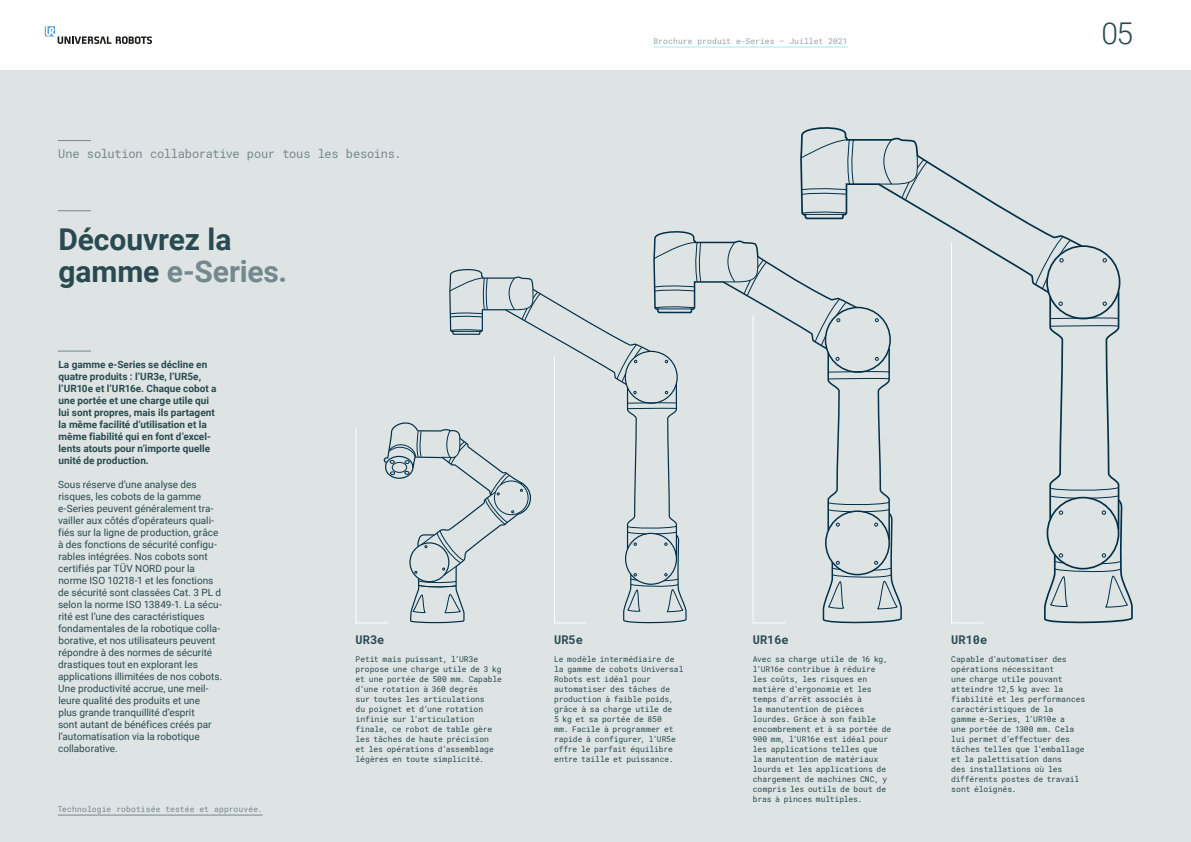
<style>
.page{position:relative;width:1191px;height:842px;background:#fff}
.page>*{position:absolute;margin:0;border:0;box-sizing:border-box;transform-origin:0 0}
.t1{font:700 30px/32px "Roboto";letter-spacing:-.005em;color:#294a4f}
.t2{font:300 30px "Roboto";color:#294a4f}
.t3{font:12px "Roboto Mono";letter-spacing:-.02em;color:#74898c}
.t4{font:700 12px "Roboto Mono";color:#294a4f}
.t5{font:10px/12px "Roboto";color:#294a4f}
.t6{font:700 10px/12px "Roboto";letter-spacing:.005em;color:#294a4f}
.t7{font:8px/10px "Roboto Mono";letter-spacing:-.01em;color:#294a4f}
.t8{font:8px "Roboto Mono";letter-spacing:.01em;color:#74898c}
.t9{font:8px "Roboto Mono";letter-spacing:.005em;color:#94a4a7}
.s1{color:#74898c}
</style>
<div class="page">
<div style="left:0;top:70px;width:595px;height:772px;background:#dee3e4"></div>
<svg style="left:45px;top:26px;width:107px;height:18px"></svg>
<div style="left:595px;top:70px;width:596px;height:772px;background:#dee3e4"></div>
<hr style="left:653px;top:47px;width:194px;height:1px;background:#9beef7">
<hr style="left:58px;top:815px;width:204px;height:1px;background:#74898c">
<svg style="left:951px;top:295px;width:33px;height:328px"></svg>
<svg style="left:355px;top:231px;width:547px;height:392px"></svg>
<svg style="left:800px;top:127px;width:264px;height:168px"></svg>
<svg style="left:1034px;top:236px;width:98px;height:387px"></svg>
<svg style="left:801px;top:211px;width:46px;height:3px"></svg>
<hr style="left:805px;top:214px;width:38px;height:1px;background:#003049">
<svg style="left:800px;top:139px;width:54px;height:56px"></svg>
<svg style="left:874px;top:139px;width:54px;height:61px"></svg>
<hr style="left:58px;top:140px;width:33px;height:1px;background:#74898c">
<hr style="left:58px;top:351px;width:33px;height:1px;background:#74898c">
<hr style="left:58px;top:210px;width:33px;height:1px;background:#74898c">
<h2 class="t3" style="left:58px;top:145px;width:344px">Une solution collaborative pour tous les besoins.</h2>
<h1 class="t1" style="left:58px;top:222px;width:230px">Découvrez la gamme <span class="s1">e-Series.</span></h1>
<p class="t6" style="left:58px;top:358px;width:160px">La gamme e-Series se décline en quatre produits : l’UR3e, l’UR5e, l’UR10e et l’UR16e. Chaque cobot a une portée et une charge utile qui lui sont propres, mais ils partagent la même facilité d’utilisation et la même fiabilité qui en font d’excel&shy;lents atouts pour n’importe quelle unité de production.</p>
<p class="t5" style="left:58px;top:478px;width:166px">Sous réserve d’une analyse des risques, les cobots de la gamme e-Series peuvent généralement tra&shy;vailler aux côtés d’opérateurs quali&shy;fiés sur la ligne de production, grâce à des fonctions de sécurité configu&shy;rables intégrées. Nos cobots sont certifiés par TÜV NORD pour la norme ISO 10218-1 et les fonctions de sécurité sont classées Cat. 3 PL d selon la norme ISO 13849-1. La sécu&shy;rité est l’une des caractéristiques fondamentales de la robotique colla&shy;borative, et nos utilisateurs peuvent répondre à des normes de sécurité drastiques tout en explorant les applications illimitées de nos cobots.<br>Une productivité accrue, une meil&shy;leure qualité des produits et une<br>plus grande tranquillité d’esprit<br>sont autant de bénéfices créés par l’automatisation via la robotique collaborative.</p>
<p class="t8" style="left:58px;top:804px;width:206px">Technologie robotisée testée et approuvée.</p>
<h2 class="t4" style="left:356px;top:631px;width:30px">UR3e</h2>
<p class="t7" style="left:356px;top:654px;width:148px">Petit mais puissant, l’UR3e propose une charge utile de 3 kg et une portée de 500 mm. Capable d’une rotation à 360 degrés<br>sur toutes les articulations<br>du poignet et d’une rotation infinie sur l’articulation finale, ce robot de table gère les tâches de haute précision<br>et les opérations d’assemblage légères en toute simplicité.</p>
<p class="t9" style="left:653px;top:36px;width:195px">Brochure produit e-Series – Juillet 2021</p>
<h2 class="t4" style="left:554px;top:631px;width:30px">UR5e</h2>
<p class="t7" style="left:554px;top:654px;width:131px">Le modèle intermédiaire de la gamme de cobots Universal<br>Robots est idéal pour automatiser des tâches de production à faible poids, grâce à sa charge utile de<br>5 kg et sa portée de 850<br>mm. Facile à programmer et rapide à configurer, l’UR5e offre le parfait équilibre entre taille et puissance.</p>
<h2 class="t4" style="left:753px;top:631px;width:37px">UR16e</h2>
<p class="t7" style="left:753px;top:654px;width:140px">Avec sa charge utile de 16 kg, l’UR16e contribue à réduire les coûts, les risques en matière d’ergonomie et les temps d’arrêt associés à<br>la manutention de pièces lourdes. Grâce à son faible encombrement et à sa portée de<br>900 mm, l’UR16e est idéal pour les applications telles que<br>la manutention de matériaux lourds et les applications de chargement de machines CNC, y compris les outils de bout de bras à pinces multiples.</p>
<h1 class="t2" style="left:1101px;top:12px;width:33px">05</h1>
<h2 class="t4" style="left:951px;top:631px;width:37px">UR10e</h2>
<p class="t7" style="left:951px;top:654px;width:135px">Capable d’automatiser des opérations nécessitant<br>une charge utile pouvant atteindre 12,5 kg avec la fiabilité et les performances caractéristiques de la<br>gamme e-Series, l’UR10e a<br>une portée de 1300 mm. Cela lui permet d’effectuer des tâches telles que l’emballage et la palettisation dans<br>des installations où les différents postes de travail sont éloignés.</p>
</div>
